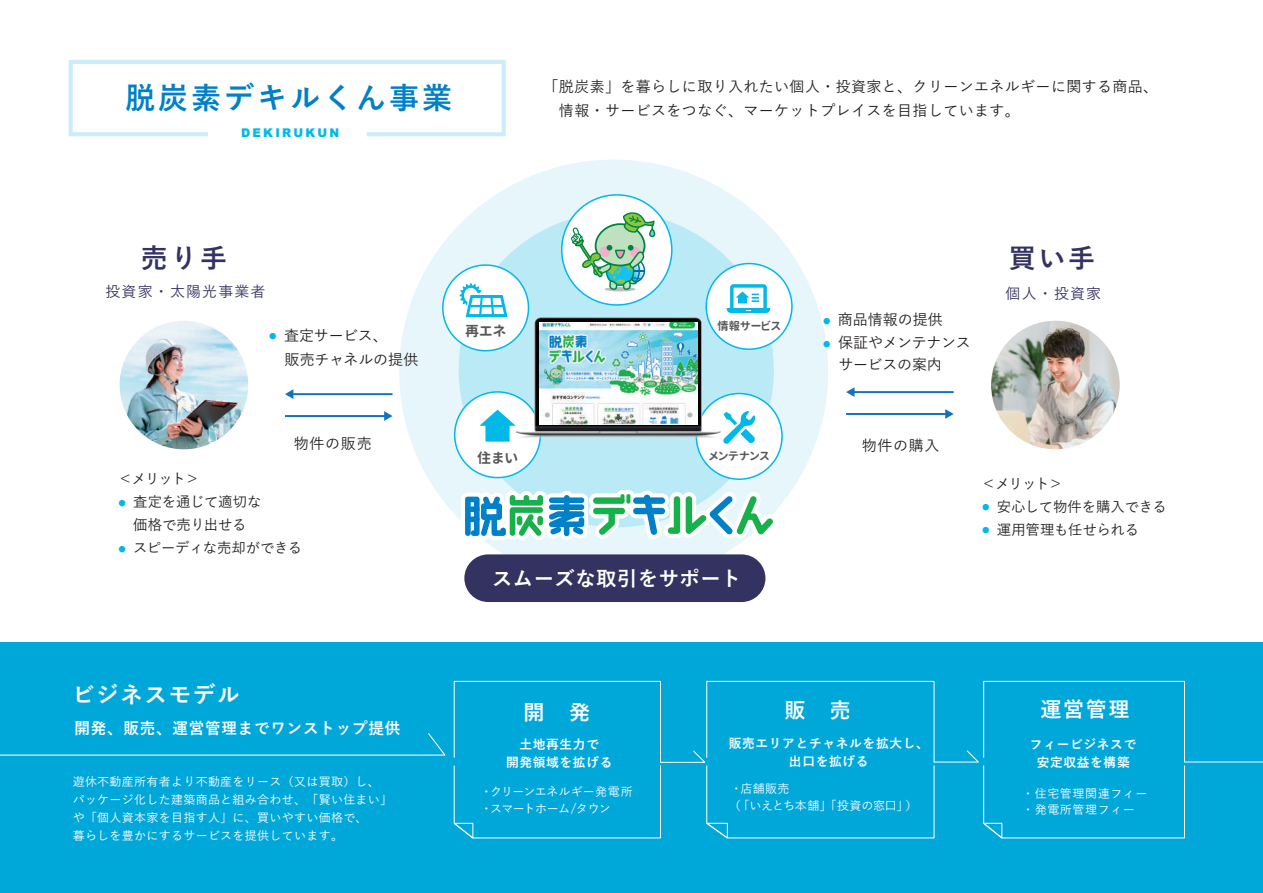
<style>
.page{position:relative;width:1263px;height:893px;background:#fff}
.page>*{position:absolute;margin:0;border:0;box-sizing:border-box;transform-origin:0 0}
.t1{font:700 30px "Yu Gothic";letter-spacing:.1em;color:#0080c6}
.t2{font:700 27px "Yu Gothic";letter-spacing:.1em;color:#333260}
.t3{font:700 22.5px "Yu Gothic";letter-spacing:.075em;color:#fff}
.t4{font:700 21px "Yu Gothic";color:#fff}
.t5{font:700 20.25px "Yu Gothic";letter-spacing:.025em;color:#fff}
.t6{font:700 15.75px "Yu Gothic";letter-spacing:.05em;color:#fff}
.t7{font:500 15px/24px "Yu Gothic";letter-spacing:.025em;color:#231f20}
.t8{font:500 15px/21.6px "Yu Gothic";letter-spacing:-.02em;color:#231f20}
.t9{font:500 15px/24px "Yu Gothic";letter-spacing:-.01em;color:#231f20}
.t10{font:500 15px "Yu Gothic";letter-spacing:.075em;color:#333260}
.t11{font:500 15px "Yu Gothic";letter-spacing:-.005em;color:#231f20}
.t12{font:500 14.4px/23px "Yu Gothic";letter-spacing:-.015em;color:#231f20}
.t13{font:13.95px "Gen Jyuu Gothic X P Bold";letter-spacing:.05em;color:#57585a}
.t14{font:700 12.75px/18px "Yu Gothic";letter-spacing:.05em;color:#fff;text-align:center}
.t15{font:500 12px/18px "Yu Gothic";letter-spacing:.025em;color:#fff}
.t16{font:500 12px/16.5px "Yu Gothic";letter-spacing:-.03em;color:#fff}
.t17{font:500 12px/16.5px "Yu Gothic";letter-spacing:-.015em;color:#fff}
.t18{font:500 12px/16.5px "Yu Gothic";letter-spacing:.05em;color:#fff}
.t19{font:900 12px "Arial";letter-spacing:.19em;color:#00b9e7}
.t20{font:11.25px "Gen Jyuu Gothic X P Bold";color:#57585a}
.s1{font-size:7.5px;color:#00b9e7}
</style>
<div class="page">
<div style="left:0;top:642px;width:1263px;height:251px;background:#00a8d9"></div>
<div style="left:399px;top:160px;width:429px;height:424px;background:#e7f6fb;border-radius:50%"></div>
<div style="left:459px;top:212px;width:315px;height:315px;background:#bbeaf7;border-radius:50%"></div>
<div style="left:562px;top:195px;width:110px;height:110px;background:#fff;border-radius:50%"></div>
<svg style="left:589px;top:504px;width:40px;height:14px"></svg>
<svg style="left:629px;top:504px;width:40px;height:14px"></svg>
<svg style="left:622px;top:490px;width:12px;height:18px"></svg>
<div style="left:593px;top:508px;width:32px;height:6px;background:#18b04b;border-radius:3px"></div>
<svg style="left:457px;top:486px;width:166px;height:58px"></svg>
<svg style="left:620px;top:494px;width:4px;height:10px"></svg>
<svg style="left:626px;top:494px;width:4px;height:10px"></svg>
<svg style="left:634px;top:484px;width:150px;height:61px"></svg>
<div style="left:464px;top:554px;width:301px;height:48px;background:#333260;border-radius:24px"></div>
<hr style="left:292px;top:393px;width:101px;height:2px;background:#1074bc">
<svg style="left:285px;top:389px;width:8px;height:10px"></svg>
<hr style="left:285px;top:415px;width:101px;height:2px;background:#1074bc">
<svg style="left:384px;top:411px;width:9px;height:10px"></svg>
<svg style="left:0;top:680px;width:1185px;height:159px"></svg>
<div style="left:443px;top:265px;width:85px;height:86px;background:#fff;border-radius:50%"></div>
<div style="left:442px;top:264px;width:87px;height:87px;border:2px solid #00b9e7;border-radius:50%"></div>
<svg style="left:459px;top:283px;width:49px;height:34px"></svg>
<div style="left:696px;top:393px;width:86px;height:86px;background:#fff;border-radius:50%"></div>
<div style="left:696px;top:393px;width:87px;height:87px;border:2px solid #00b9e7;border-radius:50%"></div>
<svg style="left:727px;top:411px;width:28px;height:33px"></svg>
<div style="left:706px;top:264px;width:86px;height:85px;background:#fff;border-radius:50%"></div>
<div style="left:705px;top:263px;width:88px;height:87px;border:2px solid #00b9e7;border-radius:50%"></div>
<svg style="left:727px;top:284px;width:43px;height:29px"></svg>
<div style="left:455px;top:392px;width:85px;height:86px;background:#fff;border-radius:50%"></div>
<div style="left:454px;top:391px;width:87px;height:87px;border:2px solid #00b9e7;border-radius:50%"></div>
<svg style="left:480px;top:410px;width:28px;height:32px"></svg>
<img style="left:508px;top:318px;width:219px;height:129px">
<img style="left:540px;top:323px;width:157px;height:101px">
<img style="left:120px;top:321px;width:128px;height:128px;border-radius:64px">
<img style="left:991px;top:321px;width:129px;height:128px;border-radius:64px">
<svg style="left:69px;top:60px;width:437px;height:76px"></svg>
<hr style="left:853px;top:391px;width:101px;height:2px;background:#1074bc">
<svg style="left:846px;top:387px;width:8px;height:10px"></svg>
<hr style="left:846px;top:413px;width:101px;height:2px;background:#1074bc">
<svg style="left:945px;top:409px;width:9px;height:10px"></svg>
<svg style="left:570px;top:200px;width:86px;height:92px"></svg>
<hr style="left:1184px;top:761px;width:79px;height:1px;background:#fff">
<h1 class="t1" style="left:125px;top:81px;width:328px">脱炭素デキルくん事業</h1>
<p class="t7" style="left:544px;top:72px;width:616px">「脱炭素」を暮らしに取り入れたい個人・投資家と、クリーンエネルギーに関する商品、　情報・サービスをつなぐ、マーケットプレイスを目指しています。</p>
<p class="t19" style="left:241px;top:124px;width:100px">DEKIRUKUN</p>
<h2 class="t2" style="left:141px;top:243px;width:88px">売り手</h2>
<p class="t10" style="left:105px;top:278px;width:162px">投資家・太陽光事業者</p>
<p class="t9" style="left:269px;top:321px;width:151px"><span class="s1">●</span> 査定サービス、<br>　販売チャネルの提供</p>
<p class="t7" style="left:294px;top:430px;width:79px">物件の販売</p>
<p class="t12" style="left:118px;top:466px;width:83px">＜メリット＞</p>
<p class="t12" style="left:119px;top:489px;width:144px"><span class="s1">●</span> 査定を通じて適切な　価格で売り出せる</p>
<p class="t12" style="left:119px;top:535px;width:185px"><span class="s1">●</span> スピーディな売却ができる</p>
<h3 class="t3" style="left:72px;top:682px;width:169px">ビジネスモデル</h3>
<h3 class="t6" style="left:74px;top:720px;width:327px">開発、販売、運営管理までワンストップ提供</h3>
<p class="t15" style="left:73px;top:771px;width:321px">遊休不動産所有者より不動産をリース（又は買取）し、パッケージ化した建築商品と組み合わせ、「賢い住まい」や「個人資本家を目指す人」に、買いやすい価格で、<br>暮らしを豊かにするサービスを提供しています。</p>
<p class="t13" style="left:465px;top:321px;width:42px">再エネ</p>
<p class="t13" style="left:477px;top:448px;width:42px">住まい</p>
<p class="t20" style="left:717px;top:317px;width:65px">情報サービス</p>
<p class="t20" style="left:709px;top:447px;width:62px">メンテナンス</p>
<h3 class="t5" style="left:492px;top:568px;width:251px">スムーズな取引をサポート</h3>
<p class="t11" style="left:823px;top:306px;width:121px"><span class="s1">●</span> 商品情報の提供</p>
<p class="t8" style="left:823px;top:330px;width:149px"><span class="s1">●</span> 保証やメンテナンス　サービスの案内</p>
<h2 class="t2" style="left:1009px;top:243px;width:88px">買い手</h2>
<p class="t10" style="left:1005px;top:279px;width:97px">個人・投資家</p>
<p class="t7" style="left:862px;top:432px;width:79px">物件の購入</p>
<p class="t12" style="left:981px;top:470px;width:83px">＜メリット＞</p>
<p class="t12" style="left:982px;top:493px;width:186px"><span class="s1">●</span> 安心して物件を購入できる</p>
<p class="t12" style="left:982px;top:516px;width:159px"><span class="s1">●</span> 運用管理も任せられる</p>
<h3 class="t4" style="left:524px;top:701px;width:68px">開　発</h3>
<p class="t14" style="left:506px;top:736px;width:108px">土地再生力で<br>開発領域を拡げる</p>
<p class="t16" style="left:481px;top:782px;width:154px">・クリーンエネルギー発電所・スマートホーム/タウン</p>
<h3 class="t4" style="left:784px;top:698px;width:68px">販　売</h3>
<p class="t14" style="left:729px;top:735px;width:202px">販売エリアとチャネルを拡大し、出口を拡げる</p>
<p class="t17" style="left:729px;top:779px;width:190px">・店舗販売<br>（「いえとち本舗」「投資の窓口」）</p>
<h3 class="t4" style="left:1040px;top:698px;width:91px">運営管理</h3>
<p class="t14" style="left:1030px;top:736px;width:108px">フィービジネスで安定収益を構築</p>
<p class="t18" style="left:1022px;top:784px;width:127px">・住宅管理関連フィー・発電所管理フィー</p>
</div>
